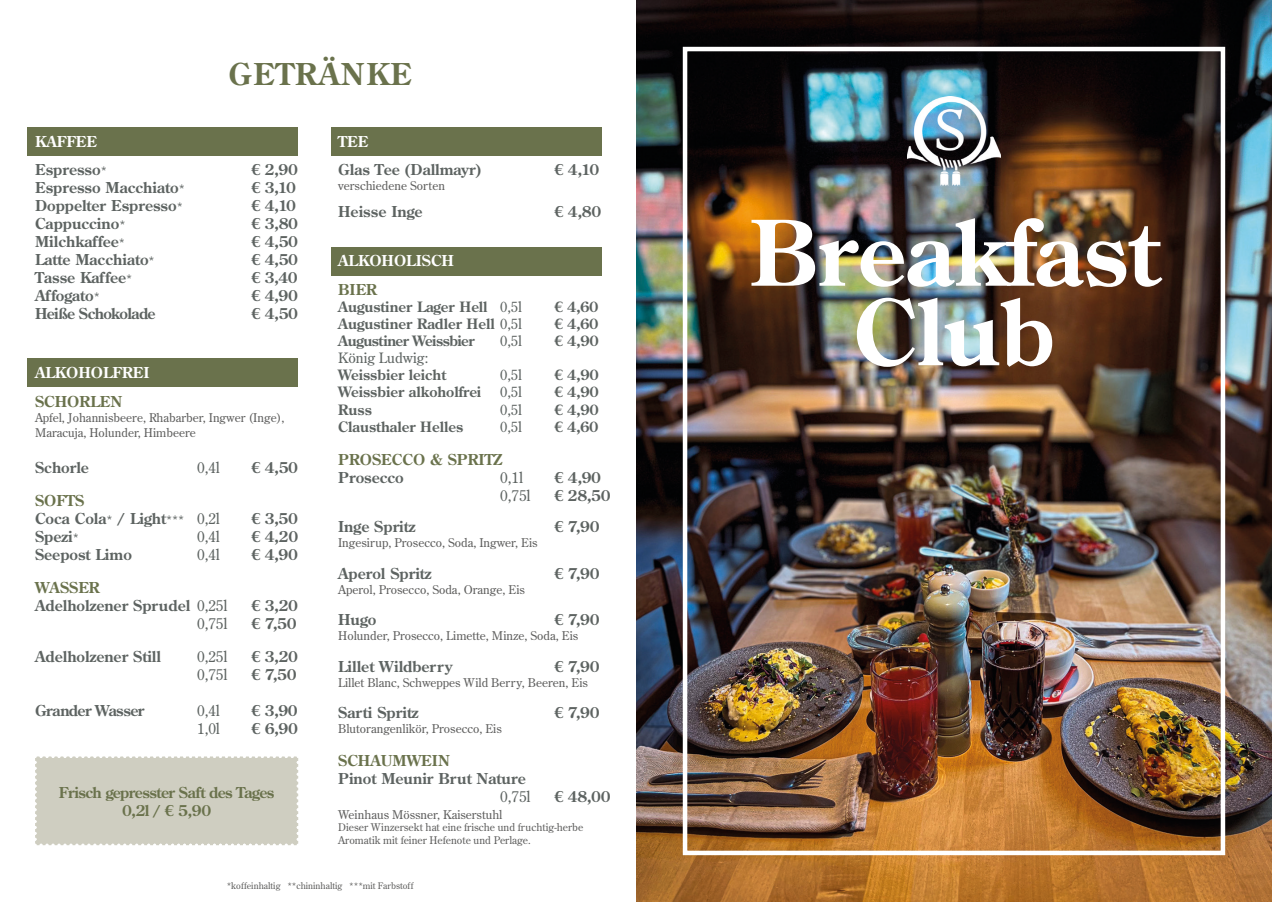
<style>
.page{position:relative;width:1272px;height:902px;background:#fff}
.page>*{position:absolute;margin:0;border:0;box-sizing:border-box;transform-origin:0 0}
.t1{font:700 90px/79.5px "Century Old Style Std";color:#fff;text-align:center}
.t2{font:700 30px "Century Old Style Std";letter-spacing:.05em;color:#6a724c}
.t3{font:700 15px/18px "Century Old Style Std";color:#5d6361}
.t4{font:15px "Century Old Style Std";color:#5d6361}
.t5{font:700 15px/18px "Century Old Style Std";letter-spacing:-.035em;color:#6a724c;text-align:center}
.t6{font:700 15px "Century Old Style Std";color:#6a724c}
.t7{font:700 15px "Century Old Style Std";color:#fff}
.t8{font:700 15px "Century Old Style Std";letter-spacing:-.045em;color:#5d6361}
.t9{font:700 15px "Century Old Style Std";letter-spacing:-.035em;color:#5d6361}
.t10{font:700 14.25px "Century Old Style Std";color:#5d6361}
.t11{font:14.25px "Century Old Style Std";color:#5d6361}
.t12{font:700 14.25px "Century Old Style Std";letter-spacing:-.035em;color:#5d6361}
.t13{font:12px/15px "Century Old Style Std";color:#5e5e5d}
.t14{font:10.5px/12.6px "Century Old Style Std";color:#5e5e5d}
.t15{font:9px "Century Old Style Std";color:#5e5e5d}
.s1{color:#fff}
.s2{font-weight:400;font-size:12px}
.s3{font-weight:400}
.s4{color:#6a724c}
</style>
<div class="page">
<img style="left:636px;top:0;width:635px;height:901px">
<div style="left:28px;top:127px;width:270px;height:28px;background:#6a724c"></div>
<div style="left:28px;top:358px;width:270px;height:28px;background:#6a724c"></div>
<div style="left:331px;top:247px;width:270px;height:28px;background:#6a724c"></div>
<div style="left:331px;top:127px;width:270px;height:28px;background:#6a724c"></div>
<div style="left:35px;top:756px;width:264px;height:90px;background:#cfcec1"></div>
<img style="left:907px;top:97px;width:93px;height:88px">
<div style="left:682px;top:47px;width:543px;height:808px;border:4px solid #fff"></div>
<h2 class="t2" style="left:228px;top:54px;width:185px">GETRÄNKE</h2>
<p class="t3" style="left:35px;top:126px;width:73px;line-height:28.5px"><span class="s1">KAFFEE<br></span>Espresso<span class="s2">*</span></p>
<p class="t7" style="left:338px;top:131px;width:32px">TEE</p>
<p class="t3" style="left:338px;top:160px;width:145px">Glas Tee (Dallmayr)</p>
<p class="t3" style="left:554px;top:160px;width:46px">€ 4,10</p>
<p class="t13" style="left:338px;top:178px;width:108px">verschiedene Sorten</p>
<p class="t3" style="left:338px;top:202px;width:86px">Heisse Inge</p>
<p class="t3" style="left:554px;top:202px;width:49px">€ 4,80</p>
<p class="t7" style="left:338px;top:251px;width:117px">ALKOHOLISCH</p>
<p class="t6" style="left:338px;top:279px;width:40px">BIER</p>
<p class="t10" style="left:338px;top:297px;width:185px">Augustiner Lager Hell <span class="s3">0,5l</span></p>
<p class="t10" style="left:554px;top:297px;width:46px">€ 4,60</p>
<p class="t10" style="left:338px;top:314px;width:185px">Augustiner Radler Hell <span class="s3">0,5l</span></p>
<p class="t10" style="left:554px;top:314px;width:46px">€ 4,60</p>
<p class="t12" style="left:338px;top:331px;width:138px">Augustiner Weissbier</p>
<p class="t11" style="left:500px;top:332px;width:23px">0,5l</p>
<p class="t10" style="left:554px;top:331px;width:46px">€ 4,90</p>
<p class="t11" style="left:338px;top:349px;width:92px">König Ludwig:</p>
<p class="t10" style="left:338px;top:365px;width:109px">Weissbier leicht</p>
<p class="t11" style="left:500px;top:366px;width:23px">0,5l</p>
<p class="t10" style="left:554px;top:365px;width:46px">€ 4,90</p>
<p class="t10" style="left:338px;top:383px;width:145px">Weissbier alkoholfrei</p>
<p class="t11" style="left:500px;top:383px;width:23px">0,5l</p>
<p class="t10" style="left:554px;top:383px;width:46px">€ 4,90</p>
<p class="t10" style="left:338px;top:400px;width:35px">Russ</p>
<p class="t11" style="left:500px;top:400px;width:23px">0,5l</p>
<p class="t10" style="left:554px;top:400px;width:46px">€ 4,90</p>
<p class="t10" style="left:338px;top:417px;width:126px">Clausthaler Helles</p>
<p class="t11" style="left:500px;top:417px;width:23px">0,5l</p>
<p class="t10" style="left:554px;top:417px;width:46px">€ 4,60</p>
<p class="t6" style="left:338px;top:449px;width:166px">PROSECCO &amp; SPRITZ</p>
<p class="t3" style="left:338px;top:468px;width:67px">Prosecco</p>
<p class="t4" style="left:500px;top:467px;width:24px">0,1l</p>
<p class="t3" style="left:554px;top:468px;width:48px">€ 4,90</p>
<p class="t4" style="left:500px;top:485px;width:32px">0,75l</p>
<p class="t3" style="left:554px;top:486px;width:58px">€ 28,50</p>
<p class="t3" style="left:338px;top:517px;width:79px">Inge Spritz</p>
<p class="t3" style="left:554px;top:517px;width:47px">€ 7,90</p>
<p class="t13" style="left:338px;top:535px;width:201px">Ingesirup, Prosecco, Soda, Ingwer, Eis</p>
<p class="t3" style="left:338px;top:564px;width:95px">Aperol Spritz</p>
<p class="t3" style="left:554px;top:564px;width:47px">€ 7,90</p>
<p class="t13" style="left:338px;top:581px;width:188px">Aperol, Prosecco, Soda, Orange, Eis</p>
<p class="t3" style="left:338px;top:610px;width:40px">Hugo</p>
<p class="t3" style="left:554px;top:610px;width:47px">€ 7,90</p>
<p class="t13" style="left:338px;top:628px;width:241px">Holunder, Prosecco, Limette, Minze, Soda, Eis</p>
<p class="t3" style="left:338px;top:657px;width:116px">Lillet Wildberry</p>
<p class="t3" style="left:554px;top:657px;width:47px">€ 7,90</p>
<p class="t13" style="left:338px;top:674px;width:251px">Lillet Blanc, Schweppes Wild Berry, Beeren, Eis</p>
<p class="t3" style="left:338px;top:703px;width:82px">Sarti Spritz</p>
<p class="t3" style="left:554px;top:703px;width:47px">€ 7,90</p>
<p class="t13" style="left:338px;top:721px;width:165px">Blutorangenlikör, Prosecco, Eis</p>
<p class="t6" style="left:338px;top:751px;width:113px">SCHAUMWEIN</p>
<p class="t3" style="left:338px;top:769px;width:189px">Pinot Meunir Brut Nature</p>
<p class="t4" style="left:500px;top:787px;width:32px">0,75l</p>
<p class="t3" style="left:554px;top:787px;width:58px">€ 48,00</p>
<p class="t13" style="left:338px;top:806px;width:166px">Weinhaus Mössner, Kaiserstuhl</p>
<p class="t14" style="left:338px;top:821px;width:247px">Dieser Winzersekt hat eine frische und fruchtig-herbe<br>Aromatik mit feiner Hefenote und Perlage.</p>
<p class="t15" style="left:227px;top:879px;width:188px">*koffeinhaltig **chininhaltig ***mit Farbstoff</p>
<p class="t3" style="left:251px;top:160px;width:48px">€ 2,90</p>
<p class="t3" style="left:35px;top:178px;width:151px">Espresso Macchiato<span class="s2">*</span></p>
<p class="t3" style="left:251px;top:178px;width:46px">€ 3,10</p>
<p class="t3" style="left:35px;top:196px;width:149px">Doppelter Espresso<span class="s2">*</span></p>
<p class="t3" style="left:251px;top:196px;width:46px">€ 4,10</p>
<p class="t3" style="left:35px;top:214px;width:92px">Cappuccino<span class="s2">*</span></p>
<p class="t3" style="left:251px;top:214px;width:48px">€ 3,80</p>
<p class="t3" style="left:35px;top:232px;width:91px">Milchkaffee<span class="s2">*</span></p>
<p class="t3" style="left:251px;top:232px;width:48px">€ 4,50</p>
<p class="t3" style="left:35px;top:250px;width:121px">Latte Macchiato<span class="s2">*</span></p>
<p class="t3" style="left:251px;top:250px;width:48px">€ 4,50</p>
<p class="t3" style="left:35px;top:268px;width:98px">Tasse Kaffee<span class="s2">*</span></p>
<p class="t3" style="left:251px;top:268px;width:48px">€ 3,40</p>
<p class="t3" style="left:35px;top:286px;width:66px">Affogato<span class="s2">*</span></p>
<p class="t3" style="left:251px;top:286px;width:48px">€ 4,90</p>
<p class="t8" style="left:35px;top:304px;width:122px">Heiße Schokolade</p>
<p class="t3" style="left:251px;top:304px;width:48px">€ 4,50</p>
<p class="t7" style="left:35px;top:362px;width:116px">ALKOHOLFREI</p>
<p class="t6" style="left:35px;top:391px;width:89px">SCHORLEN</p>
<p class="t13" style="left:35px;top:409px;width:251px">Apfel, Johannisbeere, Rhabarber, Ingwer (Inge),<br>Maracuja, Holunder, Himbeere</p>
<p class="t3" style="left:35px;top:458px;width:55px">Schorle</p>
<p class="t4" style="left:197px;top:457px;width:24px">0,4l</p>
<p class="t3" style="left:251px;top:458px;width:48px">€ 4,50</p>
<p class="t3" style="left:35px;top:491px;width:186px"><span class="s4">SOFTS<br></span>Coca Cola<span class="s2">*</span> / Light<span class="s2">***</span> <span class="s3">0,2l</span></p>
<p class="t3" style="left:251px;top:509px;width:48px">€ 3,50</p>
<p class="t3" style="left:35px;top:527px;width:45px">Spezi<span class="s2">*</span></p>
<p class="t4" style="left:197px;top:526px;width:24px">0,4l</p>
<p class="t3" style="left:251px;top:527px;width:48px">€ 4,20</p>
<p class="t3" style="left:35px;top:545px;width:98px">Seepost Limo</p>
<p class="t4" style="left:197px;top:544px;width:24px">0,4l</p>
<p class="t3" style="left:251px;top:545px;width:48px">€ 4,90</p>
<p class="t3" style="left:35px;top:578px;width:194px"><span class="s4">WASSER<br></span>Adelholzener Sprudel <span class="s3">0,25l</span></p>
<p class="t3" style="left:251px;top:596px;width:48px">€ 3,20</p>
<p class="t4" style="left:197px;top:613px;width:32px">0,75l</p>
<p class="t3" style="left:251px;top:614px;width:47px">€ 7,50</p>
<p class="t3" style="left:35px;top:647px;width:127px">Adelholzener Still</p>
<p class="t4" style="left:197px;top:646px;width:32px">0,25l</p>
<p class="t3" style="left:251px;top:647px;width:48px">€ 3,20</p>
<p class="t4" style="left:197px;top:664px;width:32px">0,75l</p>
<p class="t3" style="left:251px;top:665px;width:47px">€ 7,50</p>
<p class="t9" style="left:35px;top:700px;width:111px">Grander Wasser</p>
<p class="t4" style="left:197px;top:700px;width:24px">0,4l</p>
<p class="t3" style="left:251px;top:701px;width:48px">€ 3,90</p>
<p class="t4" style="left:197px;top:718px;width:24px">1,0l</p>
<p class="t3" style="left:251px;top:719px;width:48px">€ 6,90</p>
<p class="t5" style="left:59px;top:782px;width:217px">Frisch gepresster Saft des Tages<br>0,2l / € 5,90</p>
<h1 class="t1" style="left:749px;top:211px;width:410px">Breakfast<br>Club</h1>
</div>
